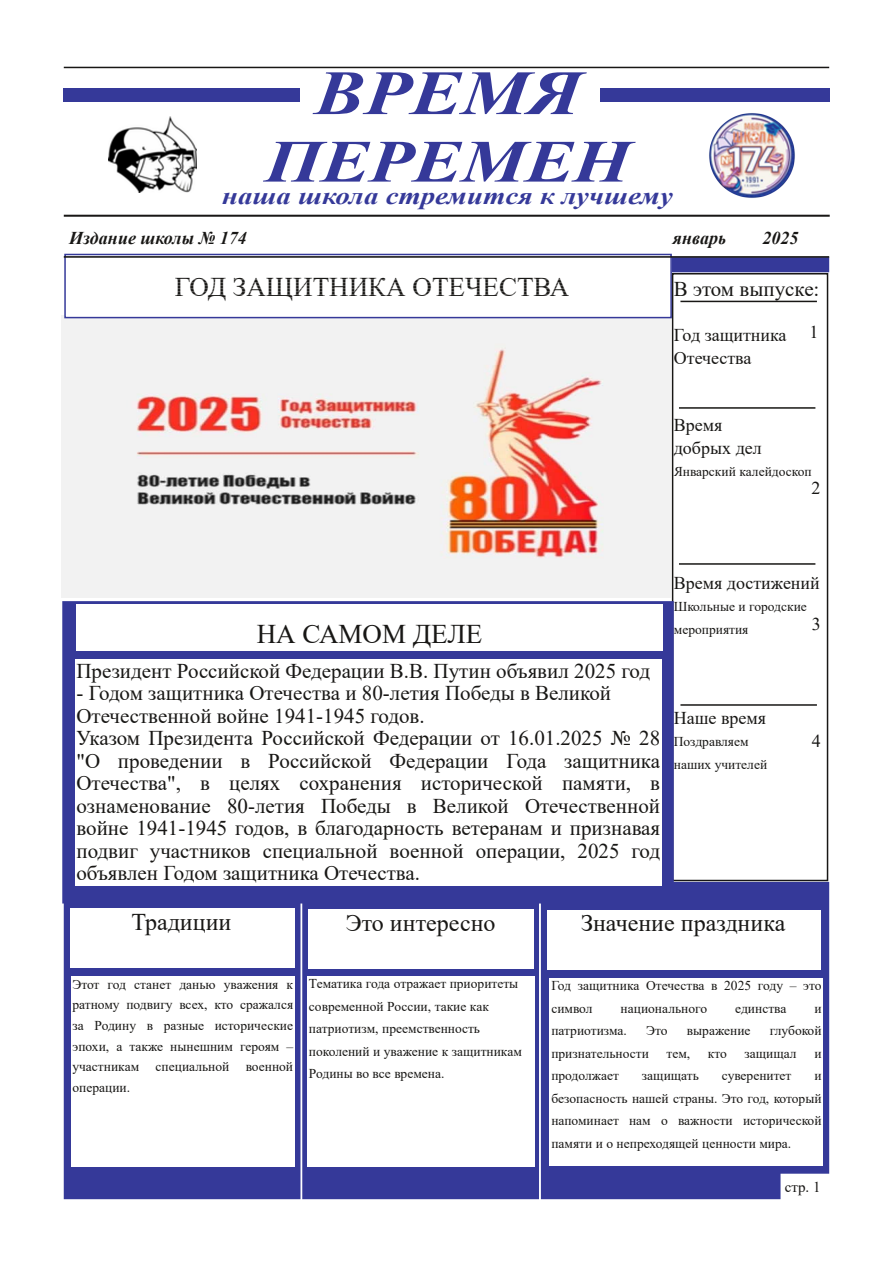
<style>
.page{position:relative;width:893px;height:1263px;background:#fff}
.page>*{position:absolute;margin:0;border:0;box-sizing:border-box;transform-origin:0 0}
.t1{font:italic 700 63px "Times New Roman";color:#353999;scale:1.2 1}
.t2{font:italic 700 60px "Times New Roman";color:#353999;scale:1.2 1}
.t3{font:27px "Times New Roman";color:#181715}
.t4{font:24px "Times New Roman";color:#181715}
.t5{font:italic 700 24px "Times New Roman";color:#353999;scale:1.2 1}
.t6{font:21px/22.5px "Times New Roman";color:#181715}
.t7{font:18px/22.5px "Times New Roman";color:#181715}
.t8{font:italic 700 18px "Times New Roman";color:#181715}
.t9{font:15px "Times New Roman";color:#181715}
.t10{font:13.5px/22.5px "Times New Roman";color:#181715}
</style>
<div class="page">
<div style="left:65px;top:902px;width:235px;height:296px;background:#353999"></div>
<div style="left:64px;top:901px;width:236px;height:298px;border:2px solid #353999"></div>
<img style="left:62px;top:315px;width:608px;height:283px">
<div style="left:600px;top:88px;width:229px;height:14px;background:#353999"></div>
<div style="left:63px;top:88px;width:237px;height:14px;background:#353999"></div>
<div style="left:670px;top:258px;width:158px;height:14px;background:#353999"></div>
<div style="left:64px;top:254px;width:608px;height:64px;border:2px solid #353999"></div>
<hr style="left:64px;top:215px;width:766px;height:2px;background:#181715">
<hr style="left:64px;top:67px;width:765px;height:1px;background:#181715">
<div style="left:672px;top:273px;width:156px;height:608px;border:2px solid #181715"></div>
<hr style="left:680px;top:301px;width:137px;height:1px;background:#181715">
<hr style="left:64px;top:256px;width:765px;height:2px;background:#181715">
<hr style="left:679px;top:407px;width:136px;height:2px;background:#181715">
<hr style="left:679px;top:563px;width:136px;height:2px;background:#181715">
<hr style="left:680px;top:704px;width:137px;height:2px;background:#181715">
<div style="left:574px;top:883px;width:254px;height:290px;background:#353999"></div>
<div style="left:63px;top:602px;width:610px;height:301px;background:#353999"></div>
<div style="left:62px;top:601px;width:612px;height:302px;border:2px solid #353999"></div>
<div style="left:75px;top:659px;width:587px;height:226px;background:#fff"></div>
<div style="left:77px;top:604px;width:586px;height:46px;background:#fff"></div>
<div style="left:71px;top:976px;width:223px;height:191px;background:#fff"></div>
<div style="left:70px;top:909px;width:224px;height:59px;background:#fff"></div>
<div style="left:303px;top:902px;width:235px;height:296px;background:#353999"></div>
<div style="left:302px;top:901px;width:237px;height:298px;border:2px solid #353999"></div>
<div style="left:542px;top:901px;width:238px;height:297px;background:#353999"></div>
<div style="left:541px;top:900px;width:239px;height:299px;border:2px solid #353999"></div>
<div style="left:307px;top:976px;width:227px;height:191px;background:#fff"></div>
<div style="left:309px;top:910px;width:225px;height:59px;background:#fff"></div>
<div style="left:550px;top:978px;width:273px;height:188px;background:#fff"></div>
<div style="left:547px;top:910px;width:273px;height:59px;background:#fff"></div>
<img style="left:709px;top:113px;width:86px;height:85px">
<img style="left:109px;top:116px;width:87px;height:77px">
<h1 class="t1" style="left:314px;top:49px;width:223px">ВРЕМЯ</h1>
<h2 class="t2" style="left:265px;top:120px;width:305px">ПЕРЕМЕН</h2>
<h3 class="t5" style="left:222px;top:179px;width:377px">наша школа стремится к лучшему</h3>
<h3 class="t8" style="left:69px;top:225px;width:179px">Издание школы № 174</h3>
<h3 class="t8" style="left:673px;top:225px;width:55px">январь</h3>
<h3 class="t8" style="left:762px;top:225px;width:38px">2025</h3>
<h3 class="t6" style="left:674px;top:277px;width:147px">В этом выпуске:</h3>
<h3 class="t7" style="left:674px;top:323px;width:114px">Год защитника<br>Отечества</h3>
<h3 class="t3" style="left:175px;top:268px;width:396px">ГОД ЗАЩИТНИКА ОТЕЧЕСТВА</h3>
<h3 class="t7" style="left:810px;top:320px;width:10px">1</h3>
<h3 class="t7" style="left:674px;top:413px;width:90px">Время добрых дел</h3>
<p class="t10" style="left:674px;top:460px;width:139px">Январский калейдоскоп</p>
<h3 class="t7" style="left:811px;top:476px;width:10px">2</h3>
<h3 class="t3" style="left:257px;top:615px;width:227px">НА САМОМ ДЕЛЕ</h3>
<h3 class="t6" style="left:76px;top:659px;width:575px">Президент Российской Федерации В.В. Путин объявил 2025 год</h3>
<p class="t6" style="left:76px;top:681px;width:585px">- Годом защитника Отечества и 80-летия Победы в Великой Отечественной войне 1941-1945 годов.<br>Указом Президента Российской Федерации от 16.01.2025 № 28 "О проведении в Российской Федерации Года защитника Отечества", в целях сохранения исторической памяти, в ознаменование 80-летия Победы в Великой Отечественной войне 1941-1945 годов, в благодарность ветеранам и признавая подвиг участников специальной военной операции, 2025 год объявлен Годом защитника Отечества.</p>
<h3 class="t7" style="left:674px;top:571px;width:147px">Время достижений</h3>
<p class="t10" style="left:674px;top:595px;width:135px">Школьные и городские мероприятия</p>
<h3 class="t7" style="left:812px;top:612px;width:10px">3</h3>
<h3 class="t7" style="left:674px;top:706px;width:94px">Наше время</h3>
<p class="t10" style="left:674px;top:730px;width:95px">Поздравляем наших учителей</p>
<h3 class="t7" style="left:812px;top:729px;width:10px">4</h3>
<h3 class="t4" style="left:131px;top:905px;width:102px">Традиции</h3>
<h3 class="t4" style="left:346px;top:906px;width:151px">Это интересно</h3>
<p class="t10" style="left:72px;top:973px;width:222px;line-height:20.7px;text-align:justify">Этот год станет данью уважения к ратному подвигу всех, кто сражался за Родину в разные исторические эпохи, а также нынешним героям – участникам специальной военной операции.</p>
<p class="t10" style="left:309px;top:972px;width:214px">Тематика года отражает приоритеты современной России, такие как патриотизм, преемственность поколений и уважение к защитникам<br>Родины во все времена.</p>
<h3 class="t4" style="left:581px;top:906px;width:206px">Значение праздника</h3>
<p class="t10" style="left:551px;top:974px;width:272px">Год защитника Отечества в 2025 году – это символ</p>
<p class="t10" style="left:621px;top:996px;width:88px">национального</p>
<p class="t10" style="left:735px;top:996px;width:53px">единства</p>
<p class="t10" style="left:814px;top:996px;width:9px">и</p>
<p class="t10" style="left:551px;top:1019px;width:77px">патриотизма.</p>
<p class="t10" style="left:646px;top:1019px;width:23px">Это</p>
<p class="t10" style="left:687px;top:1019px;width:65px">выражение</p>
<p class="t10" style="left:770px;top:1019px;width:53px">глубокой</p>
<p class="t10" style="left:551px;top:1041px;width:99px">признательности</p>
<p class="t10" style="left:666px;top:1041px;width:25px">тем,</p>
<p class="t10" style="left:708px;top:1041px;width:20px">кто</p>
<p class="t10" style="left:744px;top:1041px;width:54px">защищал</p>
<p class="t10" style="left:814px;top:1041px;width:9px">и</p>
<p class="t10" style="left:551px;top:1064px;width:69px">продолжает</p>
<p class="t10" style="left:642px;top:1064px;width:59px">защищать</p>
<p class="t10" style="left:722px;top:1064px;width:71px">суверенитет</p>
<p class="t10" style="left:551px;top:1064px;width:272px;text-align:justify;text-indent:263px">и безопасность нашей страны. Это год, который напоминает нам о важности исторической памяти и о непреходящей ценности мира.</p>
<p class="t9" style="left:785px;top:1176px;width:37px">стр. 1</p>
</div>
